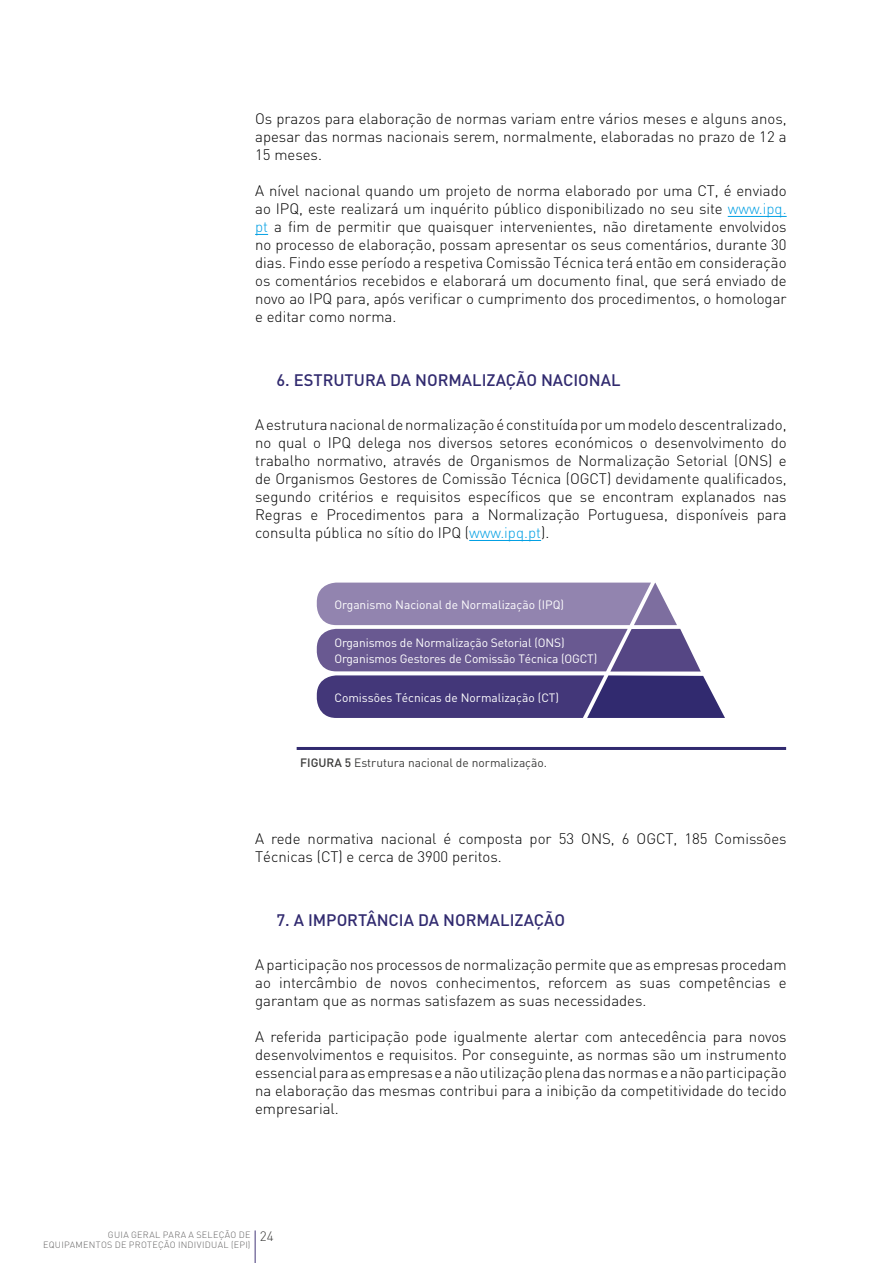
<style>
.page{position:relative;width:893px;height:1263px;background:#fff}
.page>*{position:absolute;margin:0;border:0;box-sizing:border-box;transform-origin:0 0}
.t1{font:500 16.5px "DIN";color:#312a6f}
.t2{font:300 15px/18px "DIN";color:#000;text-align:justify}
.t3{font:300 13.5px "DIN";color:#3c3c3b}
.t4{font:12px/16.5px "DIN";letter-spacing:-.01em;color:#fff}
.t5{font:12px "DIN";color:#3c3c3b}
.t6{font:300 9px/10.5px "DIN";letter-spacing:.035em;color:#646363;text-align:right}
.s1{color:#009fe3}
.s2{font-weight:500}
</style>
<div class="page">
<hr style="left:255px;top:1230px;width:1px;height:33px;background:#433779">
<hr style="left:728px;top:216px;width:59px;height:1px;background:#009fe3">
<svg style="left:255px;top:234px;width:13px;height:1px"></svg>
<hr style="left:469px;top:540px;width:72px;height:1px;background:#009fe3">
<svg style="left:317px;top:583px;width:408px;height:135px;background:#7c71a0"></svg>
<hr style="left:297px;top:747px;width:489px;height:3px;background:#312a6f">
<p class="t2" style="left:255px;top:110px;width:533px">Os prazos para elaboração de normas variam entre vários meses e alguns anos, apesar das normas nacionais serem, normalmente, elaboradas no prazo de 12 a 15 meses.</p>
<p class="t2" style="left:255px;top:182px;width:533px">A nível nacional quando um projeto de norma elaborado por uma CT, é enviado ao IPQ, este realizará um inquérito público disponibilizado no seu site <span class="s1">www.ipq. pt</span> a fim de permitir que quaisquer intervenientes, não diretamente envolvidos no processo de elaboração, possam apresentar os seus comentários, durante 30 dias. Findo esse período a respetiva Comissão Técnica terá então em consideração os comentários recebidos e elaborará um documento final, que será enviado de novo ao IPQ para, após verificar o cumprimento dos procedimentos, o homologar e editar como norma.</p>
<p class="t1" style="left:276px;top:369px;width:346px">6. ESTRUTURA DA NORMALIZAÇÃO NACIONAL</p>
<p class="t2" style="left:255px;top:416px;width:533px">A estrutura nacional de normalização é constituída por um modelo descentralizado, no qual o IPQ delega nos diversos setores económicos o desenvolvimento do trabalho normativo, através de Organismos de Normalização Setorial (ONS) e de Organismos Gestores de Comissão Técnica (OGCT) devidamente qualificados, segundo critérios e requisitos específicos que se encontram explanados nas Regras e Procedimentos para a Normalização Portuguesa, disponíveis para consulta pública no sítio do IPQ (<span class="s1">www.ipq.pt</span>).</p>
<p class="t4" style="left:334px;top:596px;width:231px">Organismo Nacional de Normalização (IPQ)</p>
<p class="t4" style="left:334px;top:634px;width:264px">Organismos de Normalização Setorial (ONS)<br>Organismos Gestores de Comissão Técnica (OGCT)</p>
<p class="t4" style="left:334px;top:689px;width:226px">Comissões Técnicas de Normalização (CT)</p>
<p class="t5" style="left:300px;top:756px;width:248px"><span class="s2">FIGURA 5</span> Estrutura nacional de normalização.</p>
<p class="t2" style="left:255px;top:830px;width:533px">A rede normativa nacional é composta por 53 ONS, 6 OGCT, 185 Comissões<br>Técnicas (CT) e cerca de 3900 peritos.</p>
<p class="t1" style="left:276px;top:909px;width:290px">7. A IMPORTÂNCIA DA NORMALIZAÇÃO</p>
<p class="t2" style="left:255px;top:956px;width:533px">A participação nos processos de normalização permite que as empresas procedam ao intercâmbio de novos conhecimentos, reforcem as suas competências e garantam que as normas satisfazem as suas necessidades.</p>
<p class="t2" style="left:255px;top:1028px;width:533px">A referida participação pode igualmente alertar com antecedência para novos desenvolvimentos e requisitos. Por conseguinte, as normas são um instrumento essencial para as empresas e a não utilização plena das normas e a não participação na elaboração das mesmas contribui para a inibição da competitividade do tecido empresarial.</p>
<p class="t6" style="left:43px;top:1229px;width:209px">GUIA GERAL PARA A SELEÇÃO DE<br>EQUIPAMENTOS DE PROTEÇÃO INDIVIDUAL (EPI)</p>
<p class="t3" style="left:260px;top:1228px;width:15px">24</p>
</div>
